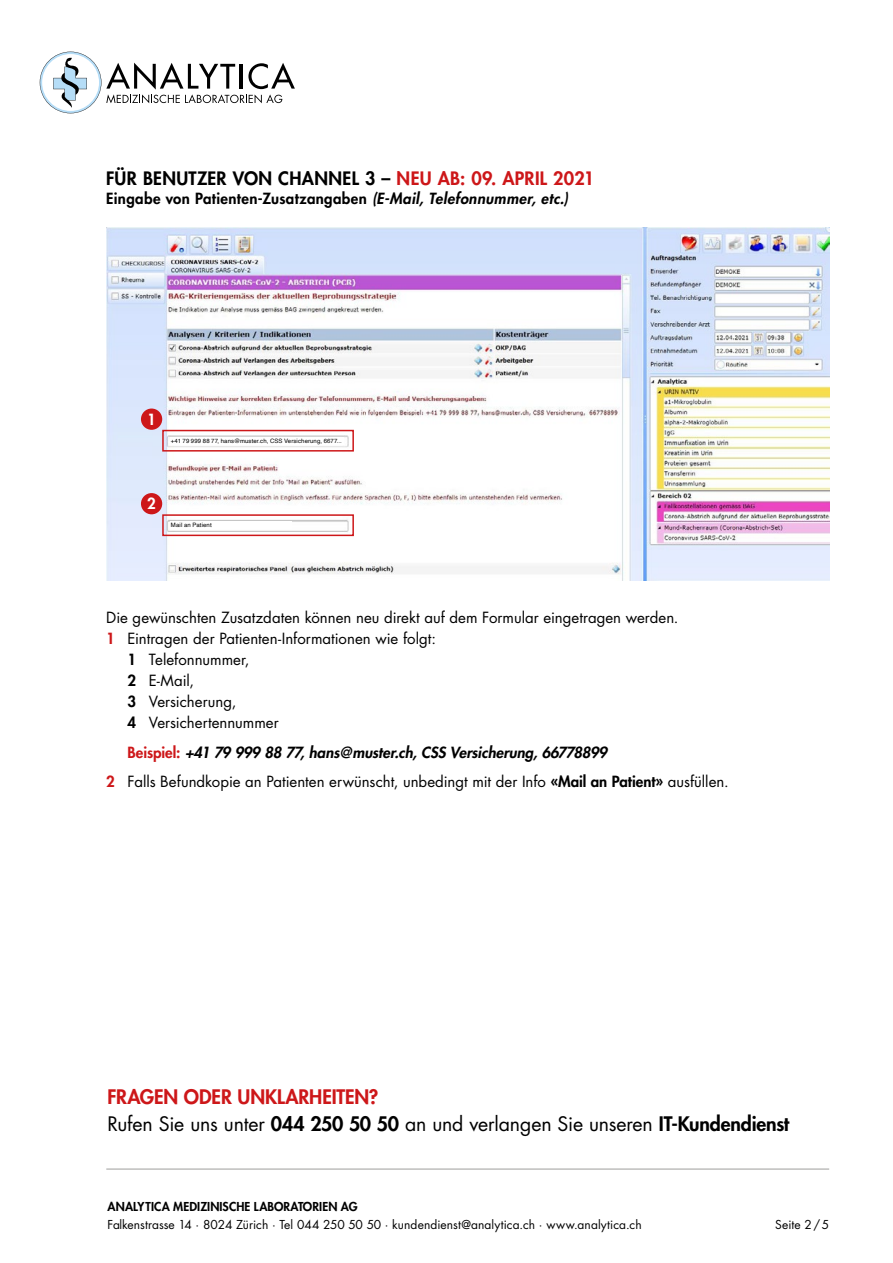
<style>
.page{position:relative;width:893px;height:1263px;background:#fff}
.page>*{position:absolute;margin:0;border:0;box-sizing:border-box;transform-origin:0 0}
.t1{font:19.5px/27px "Futura Std";letter-spacing:-.01em;color:#000}
.t2{font:800 18px "Futura Std";letter-spacing:.015em;color:#000}
.t3{font:15px/29.5px "Futura Std";color:#000}
.t4{font:800 15px "Futura Std";letter-spacing:.025em;color:#000}
.t5{font:800 15px "Futura Std";color:#fff}
.t6{font:12px "Futura Std";letter-spacing:.005em;color:#000}
.t7{font:800 12px "Futura Std";letter-spacing:.01em;color:#000}
.t8{font:6px "Helvetica";letter-spacing:.02em;color:#000}
.s1{color:#cd1719}
.s2{font-style:italic}
.s3{font-weight:800;color:#cd1719}
.s4{font-weight:800}
.s5{font-weight:800;font-style:italic}
</style>
<div class="page">
<hr style="left:106px;top:1169px;width:723px;height:1px;background:#9d9d9c">
<svg style="left:40px;top:52px;width:255px;height:61px"></svg>
<img style="left:106px;top:227px;width:723px;height:353px">
<div style="left:141px;top:408px;width:21px;height:22px;background:#cd1719;border-radius:50%"></div>
<div style="left:141px;top:493px;width:21px;height:21px;background:#cd1719;border-radius:50%"></div>
<div style="left:162px;top:430px;width:192px;height:22px;border:2px solid #cd1719"></div>
<div style="left:162px;top:514px;width:192px;height:22px;border:2px solid #cd1719"></div>
<div style="left:170px;top:437px;width:174px;height:7px;background:#fff"></div>
<div style="left:170px;top:522px;width:122px;height:7px;background:#fff"></div>
<p class="t2" style="left:106px;top:167px;width:489px">FÜR BENUTZER VON CHANNEL 3 – <span class="s1">NEU AB: 09. APRIL 2021</span></p>
<p class="t4" style="left:106px;top:189px;width:463px">Eingabe von Patienten-Zusatzangaben <span class="s2">(E-Mail, Telefonnummer, etc.)</span></p>
<p class="t5" style="left:147px;top:410px;width:10px">1</p>
<p class="t8" style="left:171px;top:436px;width:172px">+41 79 999 88 77, hans@muster.ch, CSS Versicherung, 6677...</p>
<p class="t5" style="left:147px;top:494px;width:10px">2</p>
<p class="t8" style="left:171px;top:521px;width:42px">Mail an Patient</p>
<p class="t3" style="left:106px;top:603px;width:574px">Die gewünschten Zusatzdaten können neu direkt auf dem Formular eingetragen werden.</p>
<p class="t3" style="left:106px;top:624px;width:331px"><span class="s3">1</span> Eintragen der Patienten-Informationen wie folgt:</p>
<p class="t3" style="left:128px;top:645px;width:123px"><span class="s4">1</span> Telefonnummer,</p>
<p class="t3" style="left:128px;top:666px;width:68px"><span class="s4">2</span> E-Mail,</p>
<p class="t3" style="left:128px;top:687px;width:110px"><span class="s4">3</span> Versicherung,</p>
<p class="t3" style="left:128px;top:708px;width:153px"><span class="s4">4</span> Versichertennummer</p>
<p class="t3" style="left:106px;top:738px;width:624px;text-indent:21px"><span class="s3">Beispiel:</span> <span class="s5">+41 79 999 88 77, hans@muster.ch, CSS Versicherung, 66778899<br></span><span class="s3">2</span> Falls Befundkopie an Patienten erwünscht, unbedingt mit der Info <span class="s4">«Mail an Patient»</span> ausfüllen.</p>
<h1 class="t1" style="left:108px;top:1084px;width:683px"><span class="s3">FRAGEN ODER UNKLARHEITEN?<br></span>Rufen Sie uns unter <span class="s4">044 250 50 50</span> an und verlangen Sie unseren <span class="s4">IT-Kundendienst</span></h1>
<p class="t7" style="left:108px;top:1198px;width:252px">ANALYTICA MEDIZINISCHE LABORATORIEN AG</p>
<p class="t6" style="left:108px;top:1216px;width:536px">Falkenstrasse 14 · 8024 Zürich · Tel 044 250 50 50 · kundendienst@analytica.ch · www.analytica.ch</p>
<p class="t6" style="left:775px;top:1216px;width:55px">Seite 2/5</p>
</div>
